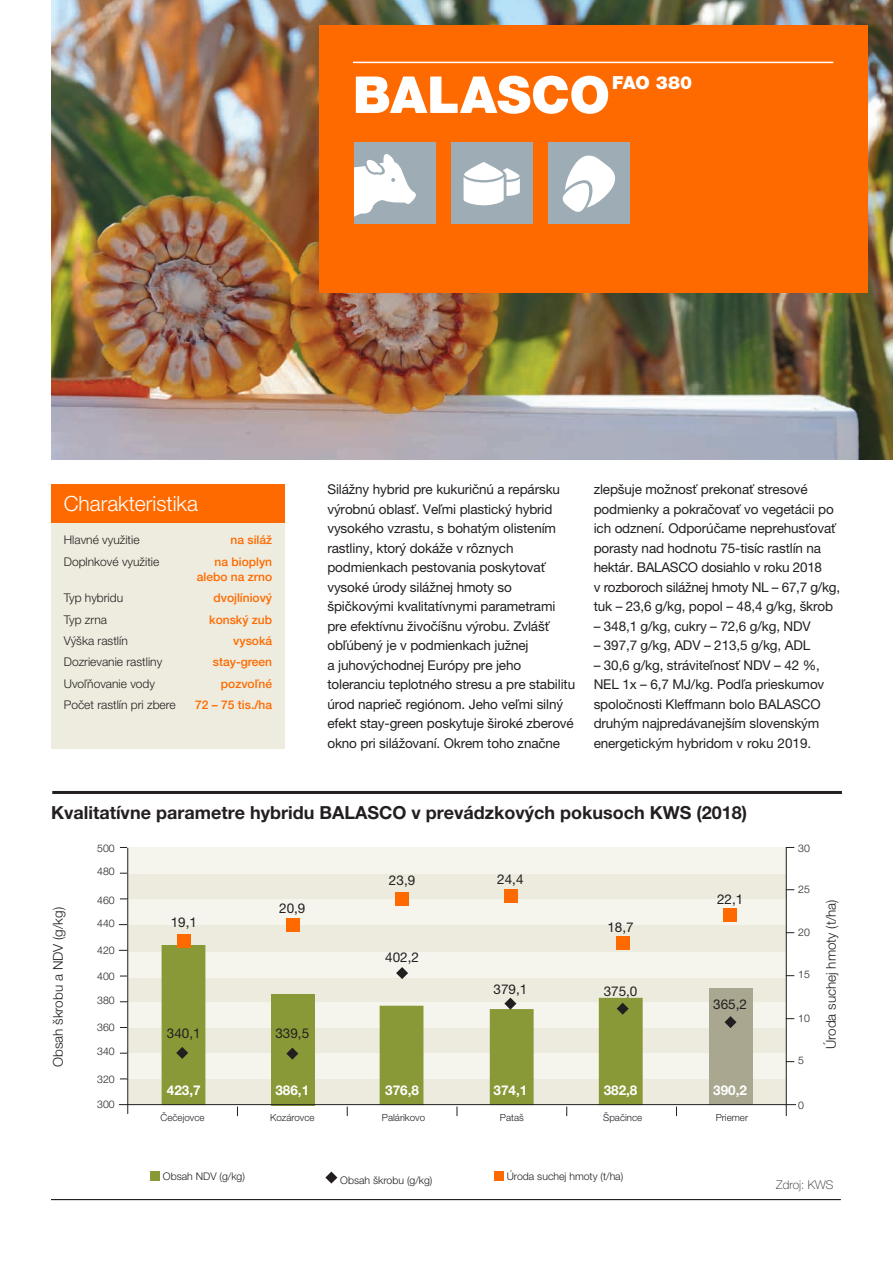
<style>
.page{position:relative;width:893px;height:1263px;background:#fff}
.page>*{position:absolute;margin:0;border:0;box-sizing:border-box;transform-origin:0 0}
.t1{font:900 51px "Helvetica Neue LT Pro";color:#fff}
.t2{font:300 21px "Helvetica Neue LT Pro";color:#fff}
.t3{font:700 18px "Helvetica Neue LT Pro";color:#231f20}
.t4{font:900 18px "Helvetica Neue LT Pro";letter-spacing:-.01em;color:#fff}
.t5{font:13.5px/19.5px "Helvetica Neue LT Pro";letter-spacing:-.01em;color:#231f20}
.t6{font:300 13.5px "Helvetica Neue LT Pro";color:#231f20}
.t7{font:700 13.5px "Helvetica Neue LT Pro";color:#fff}
.t8{font:300 12px "Helvetica Neue LT Pro";color:#231f20}
.t9{font:500 12px/15px "Helvetica Neue LT Pro";color:#ff6a00;text-align:right}
.t10{font:100 12px "Helvetica Neue LT Pro";color:#231f20}
.t11{font:300 10.5px "Helvetica Neue LT Pro";color:#231f20}
.t12{font:300 9.75px "Helvetica Neue LT Pro";color:#231f20}
</style>
<div class="page">
<div style="left:128px;top:848px;width:658px;height:256px;background:#ecebde"></div>
<div style="left:127px;top:1054px;width:659px;height:25px;background:#f5f5ee"></div>
<div style="left:127px;top:1003px;width:659px;height:25px;background:#f5f5ee"></div>
<div style="left:127px;top:952px;width:659px;height:25px;background:#f5f5ee"></div>
<div style="left:127px;top:900px;width:659px;height:25px;background:#f5f5ee"></div>
<div style="left:127px;top:847px;width:659px;height:26px;background:#f5f5ee"></div>
<hr style="left:127px;top:848px;width:1px;height:266px;background:#231f20">
<img style="left:51px;top:0;width:842px;height:459px">
<div style="left:319px;top:26px;width:548px;height:267px;background:#ff6a00"></div>
<div style="left:51px;top:485px;width:234px;height:263px;background:#edecdf"></div>
<div style="left:51px;top:485px;width:234px;height:38px;background:#ff6a00"></div>
<hr style="left:353px;top:62px;width:480px;height:1px;background:#fff">
<div style="left:354px;top:142px;width:82px;height:82px;background:#9dacb5"></div>
<svg style="left:354px;top:154px;width:62px;height:63px"></svg>
<div style="left:548px;top:142px;width:82px;height:82px;background:#9dacb5"></div>
<svg style="left:562px;top:155px;width:54px;height:57px"></svg>
<div style="left:451px;top:142px;width:82px;height:82px;background:#9dacb5"></div>
<svg style="left:464px;top:162px;width:56px;height:43px"></svg>
<hr style="left:52px;top:791px;width:790px;height:3px;background:#231f20">
<hr style="left:51px;top:1199px;width:790px;height:1px;background:#231f20">
<div style="left:494px;top:1171px;width:10px;height:10px;background:#ff6a00"></div>
<div style="left:150px;top:1171px;width:10px;height:10px;background:#8a9937"></div>
<svg style="left:325px;top:1171px;width:12px;height:12px"></svg>
<hr style="left:786px;top:847px;width:1px;height:269px;background:#231f20">
<div style="left:709px;top:989px;width:43px;height:116px;background:#a9a790"></div>
<svg style="left:162px;top:945px;width:481px;height:159px"></svg>
<div style="left:286px;top:918px;width:14px;height:13px;background:#ff6a00"></div>
<div style="left:395px;top:892px;width:14px;height:14px;background:#ff6a00"></div>
<div style="left:504px;top:889px;width:14px;height:13px;background:#ff6a00"></div>
<div style="left:616px;top:936px;width:13px;height:14px;background:#ff6a00"></div>
<div style="left:724px;top:908px;width:13px;height:13px;background:#ff6a00"></div>
<svg style="left:176px;top:1047px;width:12px;height:12px"></svg>
<svg style="left:286px;top:1047px;width:12px;height:13px"></svg>
<svg style="left:396px;top:967px;width:12px;height:12px"></svg>
<svg style="left:504px;top:997px;width:12px;height:13px"></svg>
<svg style="left:617px;top:1003px;width:12px;height:12px"></svg>
<svg style="left:724px;top:1016px;width:12px;height:12px"></svg>
<hr style="left:119px;top:1104px;width:677px;height:1px;background:#231f20">
<div style="left:177px;top:934px;width:14px;height:13px;background:#ff6a00"></div>
<h1 class="t1" style="left:353px;top:64px;width:259px">BALASCO</h1>
<h3 class="t4" style="left:612px;top:72px;width:81px">FAO 380</h3>
<h2 class="t2" style="left:64px;top:490px;width:136px">Charakteristika</h2>
<p class="t8" style="left:64px;top:533px;width:77px">Hlavné využitie</p>
<p class="t9" style="left:231px;top:532px;width:43px">na siláž</p>
<p class="t8" style="left:64px;top:554px;width:97px">Doplnkové využitie</p>
<p class="t9" style="left:197px;top:554px;width:77px">na bioplyn alebo na zrno</p>
<p class="t8" style="left:64px;top:590px;width:61px">Typ hybridu</p>
<p class="t9" style="left:213px;top:590px;width:60px">dvojlíniový</p>
<p class="t8" style="left:64px;top:612px;width:45px">Typ zrna</p>
<p class="t9" style="left:209px;top:612px;width:64px">konský zub</p>
<p class="t8" style="left:64px;top:633px;width:66px">Výška rastlín</p>
<p class="t9" style="left:233px;top:633px;width:40px">vysoká</p>
<p class="t8" style="left:64px;top:655px;width:100px">Dozrievanie rastliny</p>
<p class="t9" style="left:213px;top:654px;width:61px">stay-green</p>
<p class="t8" style="left:64px;top:676px;width:93px">Uvoľňovanie vody</p>
<p class="t9" style="left:221px;top:676px;width:53px">pozvoľné</p>
<p class="t8" style="left:64px;top:697px;width:113px">Počet rastlín pri zbere</p>
<p class="t9" style="left:195px;top:697px;width:78px">72 – 75 tis./ha</p>
<p class="t5" style="left:327px;top:480px;width:249px">Silážny hybrid pre kukuričnú a repársku výrobnú oblasť. Veľmi plastický hybrid vysokého vzrastu, s bohatým olistením rastliny, ktorý dokáže v rôznych podmienkach pestovania poskytovať vysoké úrody silážnej hmoty so špičkovými kvalitatívnymi parametrami pre efektívnu živočíšnu výrobu. Zvlášť obľúbený je v podmienkach južnej<br>a juhovýchodnej Európy pre jeho toleranciu teplotného stresu a pre stabilitu úrod naprieč regiónom. Jeho veľmi silný efekt stay-green poskytuje široké zberové okno pri silážovaní. Okrem toho značne</p>
<p class="t5" style="left:594px;top:480px;width:248px">zlepšuje možnosť prekonať stresové podmienky a pokračovať vo vegetácii po ich odznení. Odporúčame neprehusťovať porasty nad hodnotu 75-tisíc rastlín na hektár. BALASCO dosiahlo v roku 2018<br>v rozboroch silážnej hmoty NL – 67,7 g/kg, tuk – 23,6 g/kg, popol – 48,4 g/kg, škrob</p>
<p class="t5" style="left:594px;top:616px;width:219px">– 348,1 g/kg, cukry – 72,6 g/kg, NDV</p>
<p class="t5" style="left:594px;top:636px;width:218px">– 397,7 g/kg, ADV – 213,5 g/kg, ADL</p>
<p class="t5" style="left:594px;top:655px;width:232px">– 30,6 g/kg, stráviteľnosť NDV – 42 %, NEL 1x – 6,7 MJ/kg. Podľa prieskumov spoločnosti Kleffmann bolo BALASCO druhým najpredávanejším slovenským energetickým hybridom v roku 2019.</p>
<h3 class="t3" style="left:51px;top:802px;width:698px">Kvalitatívne parametre hybridu BALASCO v prevádzkových pokusoch KWS (2018)</h3>
<p class="t6" style="left:50px;top:1067px;width:161px;rotate:-90deg">Obsah škrobu a NDV (g/kg)</p>
<p class="t11" style="left:97px;top:841px;width:19px">500</p>
<p class="t11" style="left:798px;top:841px;width:13px">30</p>
<p class="t11" style="left:97px;top:864px;width:19px">480</p>
<p class="t11" style="left:97px;top:894px;width:19px">460</p>
<p class="t11" style="left:97px;top:917px;width:19px">440</p>
<p class="t11" style="left:97px;top:943px;width:19px">420</p>
<p class="t11" style="left:97px;top:970px;width:19px">400</p>
<p class="t11" style="left:97px;top:994px;width:19px">380</p>
<p class="t11" style="left:97px;top:1021px;width:19px">360</p>
<p class="t11" style="left:97px;top:1045px;width:19px">340</p>
<p class="t11" style="left:97px;top:1073px;width:19px">320</p>
<p class="t11" style="left:97px;top:1098px;width:19px">300</p>
<p class="t5" style="left:389px;top:870px;width:28px">23,9</p>
<p class="t5" style="left:497px;top:869px;width:28px">24,4</p>
<p class="t5" style="left:279px;top:898px;width:28px">20,9</p>
<p class="t5" style="left:717px;top:889px;width:28px">22,1</p>
<p class="t5" style="left:171px;top:912px;width:28px">19,1</p>
<p class="t5" style="left:607px;top:917px;width:28px">18,7</p>
<p class="t5" style="left:385px;top:947px;width:35px">402,2</p>
<p class="t5" style="left:493px;top:979px;width:35px">379,1</p>
<p class="t5" style="left:604px;top:981px;width:35px">375,0</p>
<p class="t5" style="left:713px;top:994px;width:35px">365,2</p>
<p class="t5" style="left:167px;top:1023px;width:35px">340,1</p>
<p class="t5" style="left:275px;top:1023px;width:35px">339,5</p>
<p class="t7" style="left:167px;top:1082px;width:35px">423,7</p>
<p class="t7" style="left:275px;top:1082px;width:35px">386,1</p>
<p class="t7" style="left:385px;top:1082px;width:35px">376,8</p>
<p class="t7" style="left:493px;top:1082px;width:35px">374,1</p>
<p class="t7" style="left:604px;top:1082px;width:35px">382,8</p>
<p class="t7" style="left:713px;top:1082px;width:35px">390,2</p>
<p class="t12" style="left:161px;top:1112px;width:45px">Čečejovce</p>
<p class="t12" style="left:270px;top:1112px;width:46px">Kozárovce</p>
<p class="t12" style="left:382px;top:1112px;width:45px">Palárikovo</p>
<p class="t12" style="left:500px;top:1112px;width:25px">Pataš</p>
<p class="t12" style="left:603px;top:1112px;width:41px">Špačince</p>
<p class="t12" style="left:716px;top:1112px;width:34px">Priemer</p>
<p class="t11" style="left:798px;top:883px;width:13px">25</p>
<p class="t11" style="left:798px;top:926px;width:13px">20</p>
<p class="t11" style="left:798px;top:968px;width:13px">15</p>
<p class="t11" style="left:798px;top:1012px;width:13px">10</p>
<p class="t11" style="left:798px;top:1053px;width:7px">5</p>
<p class="t11" style="left:798px;top:1098px;width:7px">0</p>
<p class="t6" style="left:823px;top:1049px;width:151px;rotate:-90deg">Úroda suchej hmoty (t/ha)</p>
<p class="t11" style="left:163px;top:1170px;width:84px">Obsah NDV (g/kg)</p>
<p class="t11" style="left:507px;top:1170px;width:118px">Úroda suchej hmoty (t/ha)</p>
<p class="t11" style="left:340px;top:1173px;width:94px">Obsah škrobu (g/kg)</p>
<p class="t10" style="left:776px;top:1178px;width:59px">Zdroj: KWS</p>
</div>
